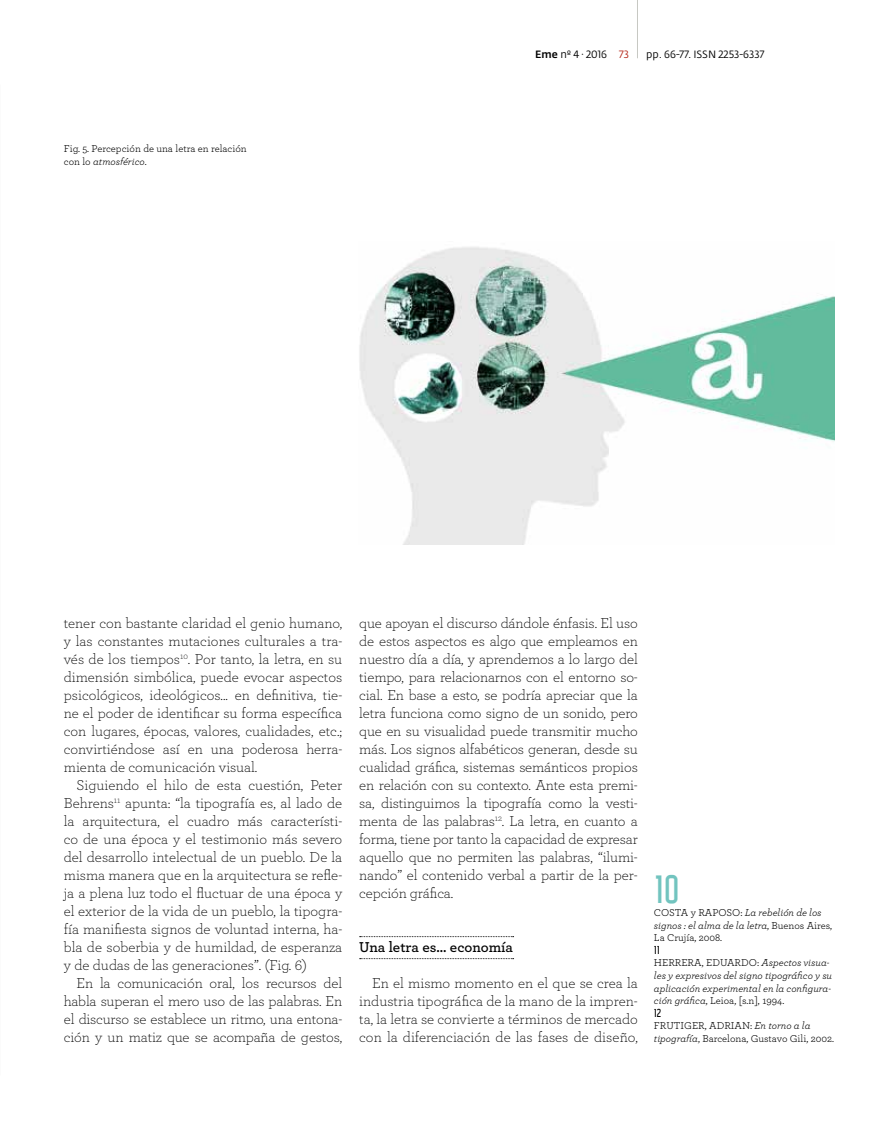
<style>
.page{position:relative;width:893px;height:1127px;background:#fff}
.page>*{position:absolute;margin:0;border:0;box-sizing:border-box;transform-origin:0 0}
.t1{font:700 36px "Politica";color:#72c4bf}
.t2{font:300 15px/18px "Archer";letter-spacing:-.01em;color:#000;text-align:justify}
.t3{font:600 15px "Archer";color:#000}
.t4{font:10.5px/12.6px "Archer";color:#000}
.t5{font:italic 10.5px/12.6px "Archer";color:#000}
.t6{font:10.5px "Fedra Sans Pro";color:#000}
.t7{font:700 10.5px "Politica";color:#000}
.s1{font-style:italic}
.s2{font-weight:500}
.s3{color:#b32012}
.s4{font-style:normal}
</style>
<div class="page">
<hr style="left:637px;top:0;width:1px;height:58px;background:#c7c8c3">
<img style="left:359px;top:247px;width:475px;height:297px">
<svg style="left:360px;top:936px;width:154px;height:1px"></svg>
<svg style="left:360px;top:958px;width:154px;height:1px"></svg>
<p class="t4" style="left:64px;top:142px;width:184px">Fig. 5. Percepción de una letra en relación con lo <span class="s1">atmosférico</span>.</p>
<p class="t6" style="left:535px;top:48px;width:95px"><span class="s2">Eme</span> nº 4 · 2016 <span class="s3">73</span></p>
<p class="t6" style="left:646px;top:48px;width:120px">pp. 66-77. ISSN 2253-6337</p>
<p class="t2" style="left:64px;top:613px;width:280px">tener con bastante claridad el genio humano, y las constantes mutaciones culturales a tra&shy;vés de los tiempos<sup>10</sup>. Por tanto, la letra, en su dimensión simbólica, puede evocar aspectos psicológicos, ideológicos... en definitiva, tie&shy;ne el poder de identificar su forma específica con lugares, épocas, valores, cualidades, etc.; convirtiéndose así en una poderosa herra&shy;mienta de comunicación visual.</p>
<p class="t2" style="left:64px;top:775px;width:280px;text-indent:13px">Siguiendo el hilo de esta cuestión, Peter Behrens<sup>11</sup> apunta: “la tipografía es, al lado de la arquitectura, el cuadro más característi&shy;co de una época y el testimonio más severo del desarrollo intelectual de un pueblo. De la misma manera que en la arquitectura se refle&shy;ja a plena luz todo el fluctuar de una época y el exterior de la vida de un pueblo, la tipogra&shy;fía manifiesta signos de voluntad interna, ha&shy;bla de soberbia y de humildad, de esperanza y de dudas de las generaciones”. (Fig. 6)</p>
<p class="t2" style="left:64px;top:973px;width:280px;text-indent:13px">En la comunicación oral, los recursos del habla superan el mero uso de las palabras. En el discurso se establece un ritmo, una entona&shy;ción y un matiz que se acompaña de gestos,</p>
<p class="t2" style="left:359px;top:613px;width:280px">que apoyan el discurso dándole énfasis. El uso de estos aspectos es algo que empleamos en nuestro día a día, y aprendemos a lo largo del tiempo, para relacionarnos con el entorno so&shy;cial. En base a esto, se podría apreciar que la letra funciona como signo de un sonido, pero que en su visualidad puede transmitir mucho más. Los signos alfabéticos generan, desde su cualidad gráfica, sistemas semánticos propios en relación con su contexto. Ante esta premi&shy;sa, distinguimos la tipografía como la vesti&shy;menta de las palabras<sup>12</sup>. La letra, en cuanto a forma, tiene por tanto la capacidad de expresar aquello que no permiten las palabras, “ilumi&shy;nando” el contenido verbal a partir de la per&shy;cepción gráfica.</p>
<p class="t3" style="left:359px;top:936px;width:155px">Una letra es... economía</p>
<p class="t2" style="left:359px;top:973px;width:280px;text-indent:13px">En el mismo momento en el que se crea la industria tipográfica de la mano de la impren&shy;ta, la letra se convierte a términos de mercado con la diferenciación de las fases de diseño,</p>
<h1 class="t1" style="left:654px;top:865px;width:27px">10</h1>
<p class="t4" style="left:654px;top:905px;width:180px">COSTA y RAPOSO: <span class="s1">La rebelión de los signos : el alma de la letra</span>, Buenos Aires,<br>La Crujía, 2008.</p>
<p class="t7" style="left:654px;top:942px;width:7px">11</p>
<p class="t5" style="left:654px;top:956px;width:180px"><span class="s4">HERRERA, EDUARDO:</span> Aspectos visua&shy;les y expresivos del signo tipográfico y su aplicación experimental en la configura&shy;ción gráfica<span class="s4">, Leioa, [s.n], 1994.</span></p>
<p class="t7" style="left:654px;top:1005px;width:9px">12</p>
<p class="t4" style="left:654px;top:1019px;width:182px">FRUTIGER, ADRIAN: <span class="s1">En torno a la tipografía</span>, Barcelona, Gustavo Gili, 2002.</p>
</div>
